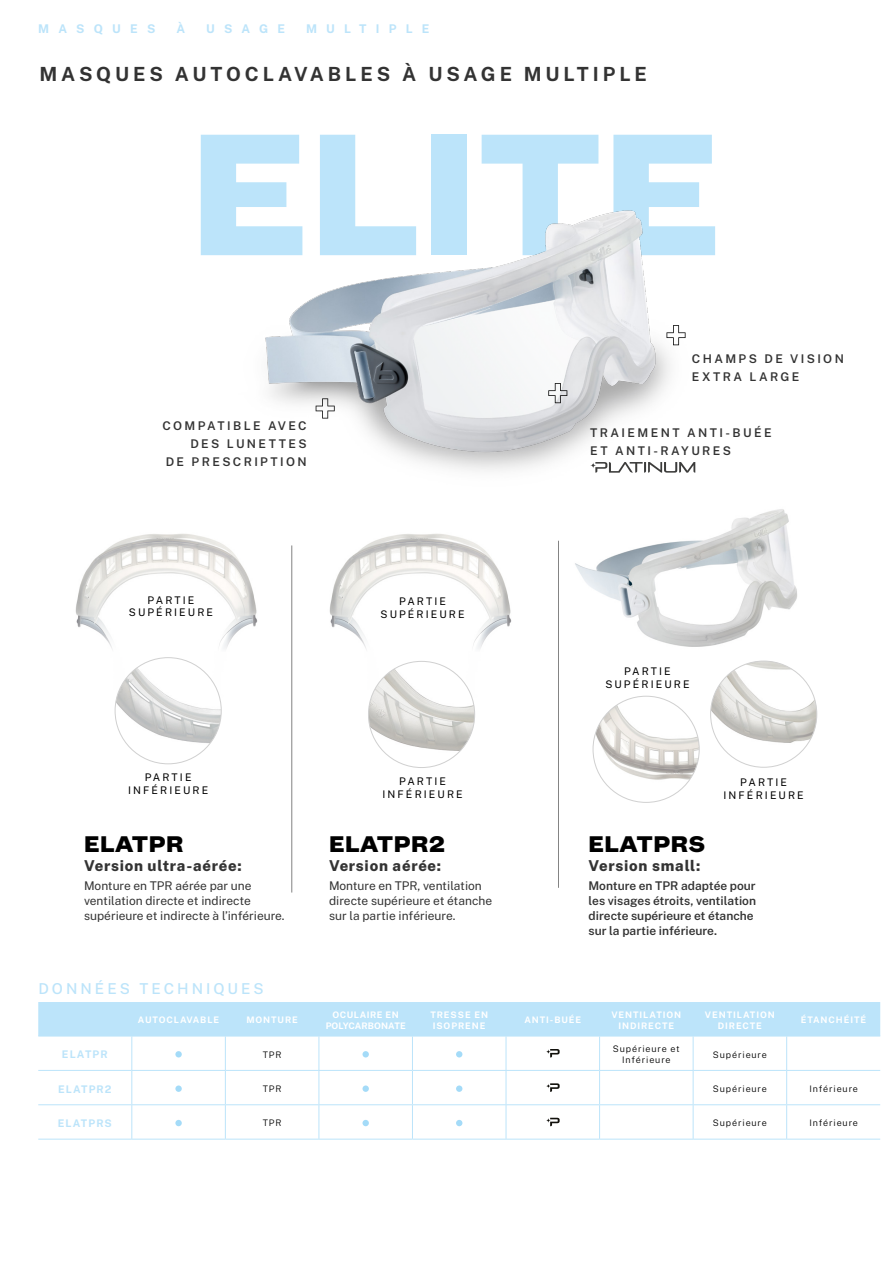
<style>
.page{position:relative;width:893px;height:1263px;background:#fff}
.page>*{position:absolute;margin:0;border:0;box-sizing:border-box;transform-origin:0 0}
.t1{font:900 165px "Mint Grotesk V1.1";letter-spacing:.01em;color:#bce4fa}
.t2{font:900 21.6px "Mint Grotesk V1.1";letter-spacing:.03em;color:#000}
.t3{font:700 19.5px "Public Sans";letter-spacing:.2em;color:#333}
.t4{font:800 15px "Public Sans";letter-spacing:.05em;color:#333}
.t5{font:500 15px "Public Sans";letter-spacing:.2em;color:#bce4fa}
.t6{font:12px/15px "Public Sans";color:#333}
.t7{font:600 12px/15px "Public Sans";letter-spacing:.005em;color:#333}
.t8{font:600 12px/18px "Public Sans";letter-spacing:.2em;color:#333}
.t9{font:700 12px "Public Sans";letter-spacing:.77em;color:#bce4fa}
.t10{font:10.5px/12.6px "Public Sans";letter-spacing:.2em;color:#000;text-align:center}
.t11{font:700 10.5px "Public Sans";letter-spacing:.1em;color:#bce4fa}
.t12{font:700 9px/10.8px "Public Sans";letter-spacing:.1em;color:#fff;text-align:center}
.t13{font:300 9px/10.8px "Public Sans";letter-spacing:.1em;color:#000;text-align:center}
.t14{font:700 9px/10.8px "Public Sans";letter-spacing:.01em;color:#fff;text-align:center}
</style>
<div class="page">
<img style="left:265px;top:210px;width:431px;height:263px">
<img style="left:75px;top:534px;width:183px;height:186px">
<img style="left:115px;top:658px;width:106px;height:106px;border-radius:53px">
<img style="left:558px;top:509px;width:239px;height:152px">
<img style="left:329px;top:534px;width:183px;height:173px">
<hr style="left:292px;top:545px;width:1px;height:347px;background:#000">
<img style="left:368px;top:661px;width:107px;height:106px;border-radius:53px">
<hr style="left:558px;top:541px;width:1px;height:347px;background:#000">
<img style="left:593px;top:696px;width:106px;height:92px">
<img style="left:711px;top:661px;width:106px;height:97px">
<svg style="left:590px;top:462px;width:105px;height:11px"></svg>
<svg style="left:316px;top:398px;width:19px;height:20px"></svg>
<svg style="left:666px;top:325px;width:19px;height:20px"></svg>
<svg style="left:548px;top:383px;width:19px;height:20px"></svg>
<div style="left:38px;top:1002px;width:842px;height:34px;background:#bce4fa"></div>
<hr style="left:132px;top:1036px;width:93px;height:1px;background:#bce4fa">
<hr style="left:131px;top:1036px;width:1px;height:34px;background:#bce4fa">
<hr style="left:319px;top:1036px;width:93px;height:1px;background:#bce4fa">
<hr style="left:412px;top:1036px;width:94px;height:1px;background:#bce4fa">
<hr style="left:412px;top:1036px;width:1px;height:34px;background:#bce4fa">
<hr style="left:506px;top:1036px;width:94px;height:1px;background:#bce4fa">
<hr style="left:506px;top:1036px;width:1px;height:34px;background:#bce4fa">
<hr style="left:600px;top:1036px;width:93px;height:1px;background:#bce4fa">
<hr style="left:599px;top:1036px;width:1px;height:34px;background:#bce4fa">
<hr style="left:693px;top:1036px;width:94px;height:1px;background:#bce4fa">
<hr style="left:693px;top:1036px;width:1px;height:34px;background:#bce4fa">
<hr style="left:787px;top:1036px;width:93px;height:1px;background:#bce4fa">
<hr style="left:786px;top:1036px;width:1px;height:34px;background:#bce4fa">
<hr style="left:132px;top:1070px;width:93px;height:1px;background:#bce4fa">
<hr style="left:131px;top:1071px;width:1px;height:33px;background:#bce4fa">
<hr style="left:319px;top:1070px;width:93px;height:1px;background:#bce4fa">
<hr style="left:412px;top:1070px;width:94px;height:1px;background:#bce4fa">
<hr style="left:412px;top:1071px;width:1px;height:33px;background:#bce4fa">
<hr style="left:506px;top:1070px;width:94px;height:1px;background:#bce4fa">
<hr style="left:506px;top:1071px;width:1px;height:33px;background:#bce4fa">
<hr style="left:600px;top:1070px;width:93px;height:1px;background:#bce4fa">
<hr style="left:599px;top:1071px;width:1px;height:33px;background:#bce4fa">
<hr style="left:693px;top:1070px;width:94px;height:1px;background:#bce4fa">
<hr style="left:693px;top:1071px;width:1px;height:33px;background:#bce4fa">
<hr style="left:787px;top:1070px;width:93px;height:1px;background:#bce4fa">
<hr style="left:786px;top:1071px;width:1px;height:33px;background:#bce4fa">
<hr style="left:132px;top:1104px;width:93px;height:1px;background:#bce4fa">
<hr style="left:131px;top:1105px;width:1px;height:34px;background:#bce4fa">
<hr style="left:319px;top:1104px;width:93px;height:1px;background:#bce4fa">
<hr style="left:412px;top:1104px;width:94px;height:1px;background:#bce4fa">
<hr style="left:412px;top:1105px;width:1px;height:34px;background:#bce4fa">
<hr style="left:506px;top:1104px;width:94px;height:1px;background:#bce4fa">
<hr style="left:506px;top:1105px;width:1px;height:34px;background:#bce4fa">
<hr style="left:600px;top:1104px;width:93px;height:1px;background:#bce4fa">
<hr style="left:599px;top:1105px;width:1px;height:34px;background:#bce4fa">
<hr style="left:693px;top:1104px;width:94px;height:1px;background:#bce4fa">
<hr style="left:693px;top:1105px;width:1px;height:34px;background:#bce4fa">
<hr style="left:787px;top:1104px;width:93px;height:1px;background:#bce4fa">
<hr style="left:786px;top:1105px;width:1px;height:34px;background:#bce4fa">
<hr style="left:132px;top:1139px;width:93px;height:1px;background:#bce4fa">
<hr style="left:319px;top:1139px;width:93px;height:1px;background:#bce4fa">
<hr style="left:412px;top:1139px;width:94px;height:1px;background:#bce4fa">
<hr style="left:506px;top:1139px;width:94px;height:1px;background:#bce4fa">
<hr style="left:600px;top:1139px;width:93px;height:1px;background:#bce4fa">
<hr style="left:693px;top:1139px;width:94px;height:1px;background:#bce4fa">
<hr style="left:787px;top:1139px;width:93px;height:1px;background:#bce4fa">
<hr style="left:38px;top:1036px;width:94px;height:1px;background:#bce4fa">
<hr style="left:38px;top:1070px;width:94px;height:1px;background:#bce4fa">
<hr style="left:38px;top:1104px;width:94px;height:1px;background:#bce4fa">
<hr style="left:38px;top:1139px;width:94px;height:1px;background:#bce4fa">
<hr style="left:225px;top:1036px;width:94px;height:1px;background:#bce4fa">
<hr style="left:225px;top:1036px;width:1px;height:34px;background:#bce4fa">
<hr style="left:319px;top:1036px;width:1px;height:34px;background:#bce4fa">
<hr style="left:225px;top:1070px;width:94px;height:1px;background:#bce4fa">
<hr style="left:225px;top:1071px;width:1px;height:33px;background:#bce4fa">
<hr style="left:319px;top:1071px;width:1px;height:33px;background:#bce4fa">
<hr style="left:225px;top:1104px;width:94px;height:1px;background:#bce4fa">
<hr style="left:225px;top:1105px;width:1px;height:34px;background:#bce4fa">
<hr style="left:319px;top:1105px;width:1px;height:34px;background:#bce4fa">
<hr style="left:225px;top:1139px;width:94px;height:1px;background:#bce4fa">
<div style="left:175px;top:1051px;width:7px;height:6px;background:#a4dbf8;border-radius:50%"></div>
<div style="left:362px;top:1051px;width:7px;height:6px;background:#a4dbf8;border-radius:50%"></div>
<svg style="left:456px;top:1051px;width:6px;height:6px"></svg>
<svg style="left:546px;top:1049px;width:14px;height:8px"></svg>
<div style="left:175px;top:1085px;width:7px;height:7px;background:#a4dbf8;border-radius:50%"></div>
<div style="left:362px;top:1085px;width:7px;height:7px;background:#a4dbf8;border-radius:50%"></div>
<div style="left:456px;top:1085px;width:6px;height:7px;background:#a4dbf8;border-radius:50%"></div>
<svg style="left:546px;top:1083px;width:14px;height:9px"></svg>
<div style="left:175px;top:1120px;width:7px;height:6px;background:#a4dbf8;border-radius:50%"></div>
<div style="left:362px;top:1120px;width:7px;height:6px;background:#a4dbf8;border-radius:50%"></div>
<svg style="left:456px;top:1120px;width:6px;height:6px"></svg>
<svg style="left:546px;top:1118px;width:14px;height:8px"></svg>
<p class="t9" style="left:38px;top:20px;width:119px">MASQUES</p>
<p class="t9" style="left:176px;top:20px;width:10px">À</p>
<p class="t9" style="left:206px;top:20px;width:80px">USAGE</p>
<p class="t9" style="left:306px;top:20px;width:125px">MULTIPLE</p>
<h3 class="t3" style="left:39px;top:60px;width:609px">MASQUES AUTOCLAVABLES À USAGE MULTIPLE</h3>
<h1 class="t1" style="left:190px;top:92px;width:532px">ELITE</h1>
<p class="t8" style="left:692px;top:349px;width:153px">CHAMPS DE VISION<br>EXTRA LARGE</p>
<p class="t8" style="left:162px;top:416px;width:146px;text-align:right">COMPATIBLE AVEC<br>DES LUNETTES<br>DE PRESCRIPTION</p>
<p class="t8" style="left:590px;top:423px;width:183px">TRAIEMENT ANTI-BUÉE<br>ET ANTI-RAYURES</p>
<p class="t10" style="left:129px;top:593px;width:86px">PARTIE<br>SUPÉRIEURE</p>
<p class="t10" style="left:380px;top:595px;width:86px">PARTIE<br>SUPÉRIEURE</p>
<p class="t10" style="left:605px;top:664px;width:86px">PARTIE<br>SUPÉRIEURE</p>
<p class="t10" style="left:128px;top:770px;width:82px">PARTIE<br>INFÉRIEURE</p>
<p class="t10" style="left:382px;top:774px;width:82px">PARTIE<br>INFÉRIEURE</p>
<p class="t10" style="left:723px;top:775px;width:82px">PARTIE<br>INFÉRIEURE</p>
<h2 class="t2" style="left:84px;top:830px;width:101px">ELATPR</h2>
<p class="t4" style="left:84px;top:855px;width:159px">Version ultra-aérée:</p>
<p class="t6" style="left:84px;top:878px;width:202px">Monture en TPR aérée par une ventilation directe et indirecte supérieure et indirecte à l’inférieure.</p>
<h2 class="t2" style="left:329px;top:830px;width:117px">ELATPR2</h2>
<p class="t4" style="left:329px;top:855px;width:114px">Version aérée:</p>
<p class="t6" style="left:329px;top:878px;width:165px">Monture en TPR, ventilation directe supérieure et étanche sur la partie inférieure.</p>
<h2 class="t2" style="left:589px;top:830px;width:118px">ELATPRS</h2>
<p class="t4" style="left:589px;top:855px;width:113px">Version small:</p>
<p class="t7" style="left:589px;top:878px;width:169px">Monture en TPR adaptée pour les visages étroits, ventilation directe supérieure et étanche sur la partie inférieure.</p>
<p class="t5" style="left:38px;top:977px;width:227px">DONNÉES TECHNIQUES</p>
<p class="t12" style="left:138px;top:1014px;width:83px">AUTOCLAVABLE</p>
<p class="t12" style="left:246px;top:1014px;width:53px">MONTURE</p>
<p class="t14" style="left:326px;top:1009px;width:82px">OCULAIRE EN<br>POLYCARBONATE</p>
<p class="t12" style="left:430px;top:1009px;width:59px;text-align:left">TRESSE EN<br>ISOPRENE</p>
<p class="t12" style="left:524px;top:1014px;width:58px">ANTI-BUÉE</p>
<p class="t12" style="left:611px;top:1009px;width:71px">VENTILATION<br>INDIRECTE</p>
<p class="t12" style="left:705px;top:1009px;width:71px">VENTILATION<br>DIRECTE</p>
<p class="t12" style="left:801px;top:1014px;width:67px">ÉTANCHÉITÉ</p>
<p class="t11" style="left:62px;top:1047px;width:47px">ELATPR</p>
<p class="t13" style="left:263px;top:1048px;width:20px">TPR</p>
<p class="t13" style="left:613px;top:1043px;width:68px">Supérieure et<br>Inférieure</p>
<p class="t13" style="left:713px;top:1048px;width:55px">Supérieure</p>
<p class="t11" style="left:58px;top:1081px;width:55px">ELATPR2</p>
<p class="t13" style="left:263px;top:1083px;width:20px">TPR</p>
<p class="t13" style="left:713px;top:1083px;width:55px">Supérieure</p>
<p class="t13" style="left:809px;top:1083px;width:50px">Inférieure</p>
<p class="t11" style="left:58px;top:1115px;width:56px">ELATPRS</p>
<p class="t13" style="left:263px;top:1117px;width:20px">TPR</p>
<p class="t13" style="left:713px;top:1117px;width:55px">Supérieure</p>
<p class="t13" style="left:809px;top:1117px;width:50px">Inférieure</p>
</div>
